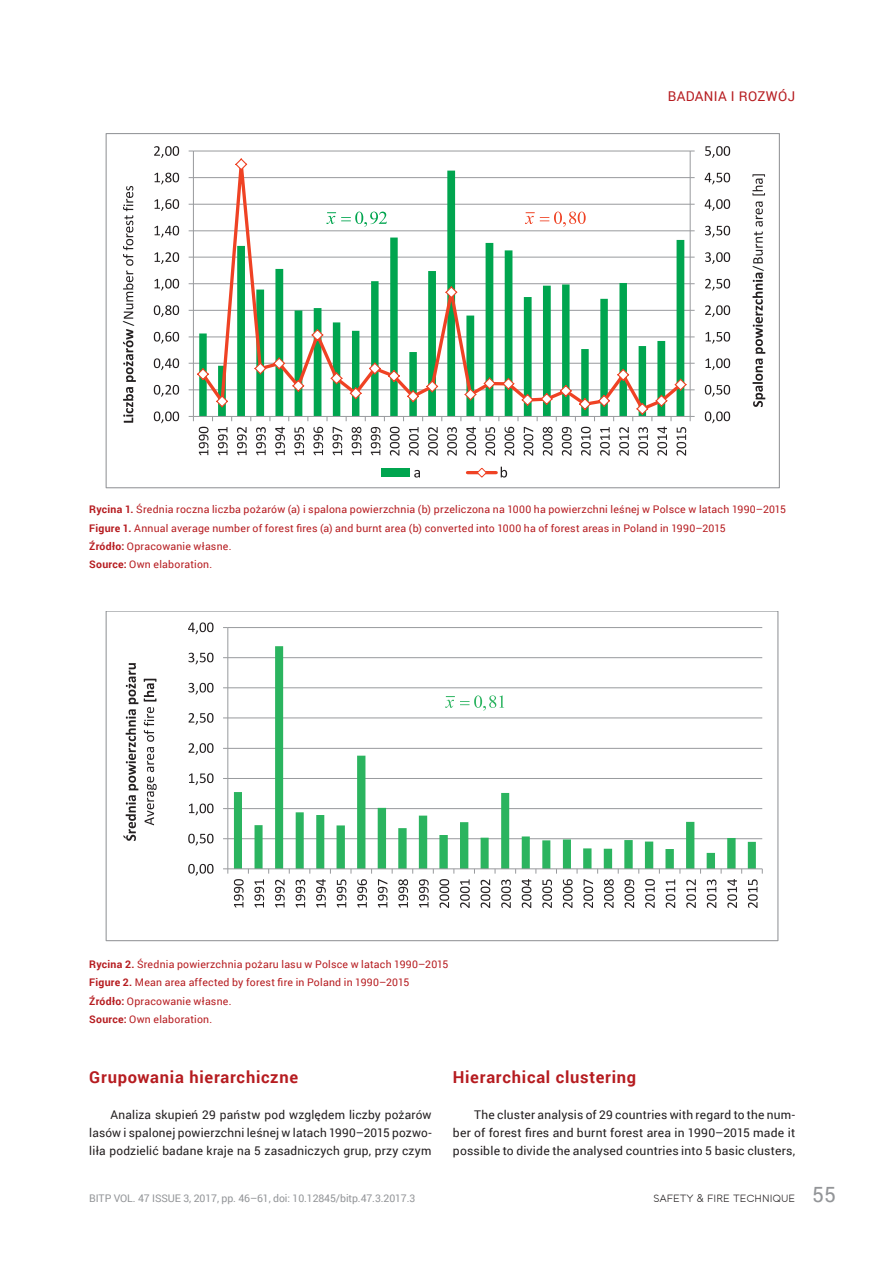
<style>
.page{position:relative;width:893px;height:1263px;background:#fff}
.page>*{position:absolute;margin:0;border:0;box-sizing:border-box;transform-origin:0 0}
.t1{font:700 16.5px "Roboto";letter-spacing:.045em;color:#b61c20}
.t2{font:15px "Myriad Pro";color:#030505}
.t3{font:13.5px "Roboto";letter-spacing:.025em;color:#b61c20}
.t4{font:12px/18px "Roboto";letter-spacing:.015em;color:#231f20;text-align:justify}
.t5{font:10.5px/18.3px "Roboto";letter-spacing:.02em;color:#b61c20}
.t6{font:10.5px "Roboto";letter-spacing:-.01em;color:#939598}
.t7{font:10.5px "Toma Sans";color:#231f20}
.s1{font-weight:700}
.s2{font-family:"Roboto";font-size:21px;color:#939598}
</style>
<div class="page">
<hr style="left:193px;top:389px;width:497px;height:1px;background:#989a9d">
<hr style="left:193px;top:336px;width:497px;height:1px;background:#989a9d">
<hr style="left:193px;top:310px;width:497px;height:1px;background:#989a9d">
<hr style="left:193px;top:283px;width:497px;height:1px;background:#989a9d">
<hr style="left:193px;top:257px;width:497px;height:1px;background:#989a9d">
<hr style="left:193px;top:230px;width:497px;height:1px;background:#989a9d">
<hr style="left:193px;top:204px;width:497px;height:1px;background:#989a9d">
<hr style="left:193px;top:177px;width:497px;height:1px;background:#989a9d">
<hr style="left:193px;top:151px;width:497px;height:1px;background:#989a9d">
<hr style="left:690px;top:151px;width:1px;height:265px;background:#989a9d">
<hr style="left:193px;top:151px;width:1px;height:265px;background:#989a9d">
<hr style="left:193px;top:416px;width:497px;height:1px;background:#989a9d">
<svg style="left:198px;top:133px;width:487px;height:280px"></svg>
<svg style="left:189px;top:363px;width:20px;height:18px"></svg>
<svg style="left:216px;top:395px;width:13px;height:13px"></svg>
<svg style="left:235px;top:158px;width:13px;height:13px"></svg>
<svg style="left:254px;top:362px;width:13px;height:13px"></svg>
<svg style="left:273px;top:357px;width:13px;height:13px"></svg>
<svg style="left:292px;top:379px;width:13px;height:13px"></svg>
<svg style="left:311px;top:328px;width:13px;height:13px"></svg>
<svg style="left:330px;top:372px;width:13px;height:13px"></svg>
<svg style="left:349px;top:386px;width:13px;height:14px"></svg>
<svg style="left:368px;top:362px;width:13px;height:13px"></svg>
<svg style="left:387px;top:369px;width:13px;height:13px"></svg>
<svg style="left:407px;top:389px;width:13px;height:14px"></svg>
<svg style="left:426px;top:380px;width:13px;height:13px"></svg>
<svg style="left:445px;top:285px;width:13px;height:14px"></svg>
<svg style="left:460px;top:363px;width:235px;height:58px"></svg>
<svg style="left:705px;top:411px;width:25px;height:12px"></svg>
<svg style="left:705px;top:385px;width:25px;height:12px"></svg>
<svg style="left:706px;top:358px;width:24px;height:12px"></svg>
<svg style="left:706px;top:332px;width:24px;height:12px"></svg>
<svg style="left:705px;top:305px;width:25px;height:12px"></svg>
<svg style="left:705px;top:279px;width:25px;height:11px"></svg>
<svg style="left:705px;top:252px;width:25px;height:12px"></svg>
<svg style="left:705px;top:226px;width:25px;height:11px"></svg>
<svg style="left:705px;top:199px;width:25px;height:12px"></svg>
<svg style="left:705px;top:173px;width:25px;height:11px"></svg>
<svg style="left:705px;top:146px;width:25px;height:12px"></svg>
<svg style="left:154px;top:411px;width:25px;height:12px"></svg>
<svg style="left:154px;top:385px;width:25px;height:12px"></svg>
<svg style="left:154px;top:358px;width:25px;height:12px"></svg>
<svg style="left:154px;top:332px;width:25px;height:12px"></svg>
<svg style="left:154px;top:305px;width:25px;height:12px"></svg>
<svg style="left:155px;top:279px;width:24px;height:11px"></svg>
<svg style="left:155px;top:252px;width:24px;height:12px"></svg>
<svg style="left:155px;top:226px;width:24px;height:11px"></svg>
<svg style="left:155px;top:199px;width:24px;height:12px"></svg>
<svg style="left:155px;top:173px;width:24px;height:11px"></svg>
<svg style="left:154px;top:146px;width:25px;height:12px"></svg>
<svg style="left:199px;top:427px;width:9px;height:28px"></svg>
<svg style="left:218px;top:427px;width:10px;height:28px"></svg>
<svg style="left:237px;top:427px;width:10px;height:28px"></svg>
<svg style="left:256px;top:427px;width:10px;height:28px"></svg>
<svg style="left:275px;top:427px;width:10px;height:28px"></svg>
<svg style="left:294px;top:427px;width:10px;height:28px"></svg>
<svg style="left:313px;top:427px;width:10px;height:28px"></svg>
<svg style="left:333px;top:427px;width:9px;height:28px"></svg>
<svg style="left:352px;top:427px;width:9px;height:28px"></svg>
<svg style="left:371px;top:427px;width:9px;height:28px"></svg>
<svg style="left:390px;top:427px;width:10px;height:29px"></svg>
<svg style="left:409px;top:427px;width:10px;height:29px"></svg>
<svg style="left:428px;top:427px;width:10px;height:29px"></svg>
<svg style="left:447px;top:427px;width:10px;height:29px"></svg>
<svg style="left:466px;top:427px;width:10px;height:29px"></svg>
<svg style="left:485px;top:427px;width:10px;height:29px"></svg>
<svg style="left:505px;top:427px;width:9px;height:29px"></svg>
<svg style="left:524px;top:427px;width:9px;height:29px"></svg>
<svg style="left:543px;top:427px;width:9px;height:29px"></svg>
<svg style="left:562px;top:427px;width:10px;height:29px"></svg>
<svg style="left:581px;top:427px;width:10px;height:29px"></svg>
<svg style="left:600px;top:427px;width:10px;height:29px"></svg>
<svg style="left:619px;top:427px;width:10px;height:29px"></svg>
<svg style="left:638px;top:427px;width:10px;height:29px"></svg>
<svg style="left:657px;top:427px;width:10px;height:29px"></svg>
<svg style="left:676px;top:427px;width:10px;height:29px"></svg>
<svg style="left:752px;top:273px;width:13px;height:134px"></svg>
<svg style="left:753px;top:202px;width:10px;height:61px"></svg>
<svg style="left:752px;top:174px;width:13px;height:21px"></svg>
<svg style="left:123px;top:329px;width:13px;height:94px"></svg>
<svg style="left:123px;top:186px;width:10px;height:133px"></svg>
<div style="left:382px;top:468px;width:28px;height:9px;background:#00a54f"></div>
<svg style="left:414px;top:470px;width:6px;height:8px"></svg>
<hr style="left:467px;top:471px;width:29px;height:3px;background:#ef4224">
<svg style="left:476px;top:468px;width:12px;height:10px"></svg>
<svg style="left:501px;top:467px;width:6px;height:11px"></svg>
<svg style="left:326px;top:212px;width:61px;height:15px"></svg>
<svg style="left:525px;top:212px;width:61px;height:15px"></svg>
<hr style="left:228px;top:838px;width:534px;height:1px;background:#989a9d">
<hr style="left:228px;top:808px;width:534px;height:1px;background:#989a9d">
<hr style="left:228px;top:778px;width:534px;height:1px;background:#989a9d">
<hr style="left:228px;top:748px;width:534px;height:1px;background:#989a9d">
<hr style="left:228px;top:717px;width:534px;height:1px;background:#989a9d">
<hr style="left:228px;top:687px;width:534px;height:1px;background:#989a9d">
<hr style="left:228px;top:657px;width:534px;height:1px;background:#989a9d">
<hr style="left:228px;top:627px;width:534px;height:1px;background:#989a9d">
<svg style="left:234px;top:646px;width:522px;height:222px"></svg>
<hr style="left:227px;top:627px;width:1px;height:242px;background:#989a9d">
<hr style="left:228px;top:868px;width:534px;height:1px;background:#989a9d">
<svg style="left:223px;top:868px;width:5px;height:6px"></svg>
<svg style="left:188px;top:864px;width:26px;height:11px"></svg>
<svg style="left:188px;top:834px;width:26px;height:11px"></svg>
<svg style="left:189px;top:803px;width:25px;height:12px"></svg>
<svg style="left:189px;top:773px;width:25px;height:12px"></svg>
<svg style="left:189px;top:743px;width:25px;height:12px"></svg>
<svg style="left:189px;top:713px;width:25px;height:12px"></svg>
<svg style="left:188px;top:683px;width:26px;height:11px"></svg>
<svg style="left:188px;top:653px;width:26px;height:11px"></svg>
<svg style="left:188px;top:622px;width:26px;height:12px"></svg>
<svg style="left:234px;top:869px;width:35px;height:38px"></svg>
<svg style="left:275px;top:869px;width:15px;height:38px"></svg>
<svg style="left:296px;top:869px;width:14px;height:38px"></svg>
<svg style="left:316px;top:869px;width:15px;height:38px"></svg>
<svg style="left:337px;top:869px;width:35px;height:38px"></svg>
<svg style="left:378px;top:869px;width:35px;height:38px"></svg>
<svg style="left:419px;top:869px;width:35px;height:39px"></svg>
<svg style="left:460px;top:869px;width:15px;height:39px"></svg>
<svg style="left:481px;top:869px;width:35px;height:39px"></svg>
<svg style="left:522px;top:869px;width:14px;height:39px"></svg>
<svg style="left:542px;top:869px;width:15px;height:39px"></svg>
<svg style="left:563px;top:869px;width:35px;height:39px"></svg>
<svg style="left:604px;top:869px;width:35px;height:39px"></svg>
<svg style="left:645px;top:869px;width:15px;height:39px"></svg>
<svg style="left:666px;top:869px;width:14px;height:39px"></svg>
<svg style="left:686px;top:869px;width:15px;height:39px"></svg>
<svg style="left:707px;top:869px;width:35px;height:39px"></svg>
<svg style="left:748px;top:869px;width:15px;height:39px"></svg>
<svg style="left:123px;top:663px;width:15px;height:178px"></svg>
<svg style="left:144px;top:707px;width:13px;height:118px"></svg>
<svg style="left:144px;top:679px;width:12px;height:22px"></svg>
<svg style="left:445px;top:695px;width:59px;height:16px"></svg>
<p class="t3" style="left:668px;top:86px;width:129px">BADANIA I ROZWÓJ</p>
<h2 class="t2" style="left:119px;top:326px;width:7px;rotate:-90deg">/</h2>
<h2 class="t2" style="left:749px;top:271px;width:7px;rotate:-90deg">/</h2>
<p class="t5" style="left:89px;top:500px;width:698px"><span class="s1">Rycina 1.</span> Średnia roczna liczba pożarów (a) i spalona powierzchnia (b) przeliczona na 1000 ha powierzchni leśnej w Polsce w latach 1990–2015<br><span class="s1">Figure 1.</span> Annual average number of forest fires (a) and burnt area (b) converted into 1000 ha of forest areas in Poland in 1990–2015<br><span class="s1">Źródło:</span> Opracowanie własne.<br><span class="s1">Source:</span> Own elaboration.</p>
<p class="t5" style="left:89px;top:955px;width:361px"><span class="s1">Rycina 2.</span> Średnia powierzchnia pożaru lasu w Polsce w latach 1990–2015<br><span class="s1">Figure 2.</span> Mean area affected by forest fire in Poland in 1990–2015<br><span class="s1">Źródło:</span> Opracowanie własne.<br><span class="s1">Source:</span> Own elaboration.</p>
<h1 class="t1" style="left:89px;top:1066px;width:210px">Grupowania hierarchiczne</h1>
<p class="t4" style="left:89px;top:1105px;width:344px;text-indent:21px">Analiza skupień 29 państw pod względem liczby pożarów lasów i spalonej powierzchni leśnej w latach 1990–2015 pozwo&shy;liła podzielić badane kraje na 5 zasadniczych grup, przy czym</p>
<h1 class="t1" style="left:453px;top:1066px;width:185px">Hierarchical clustering</h1>
<p class="t4" style="left:453px;top:1105px;width:344px;text-indent:21px">The cluster analysis of 29 countries with regard to the num&shy;ber of forest fires and burnt forest area in 1990–2015 made it possible to divide the analysed countries into 5 basic clusters,</p>
<p class="t6" style="left:89px;top:1190px;width:328px">BITP VOL. 47 ISSUE 3, 2017, pp. 46–61, doi: 10.12845/bitp.47.3.2017.3</p>
<p class="t7" style="left:653px;top:1190px;width:184px">SAFETY &amp; FIRE TECHNIQUE <span class="s2">55</span></p>
</div>
